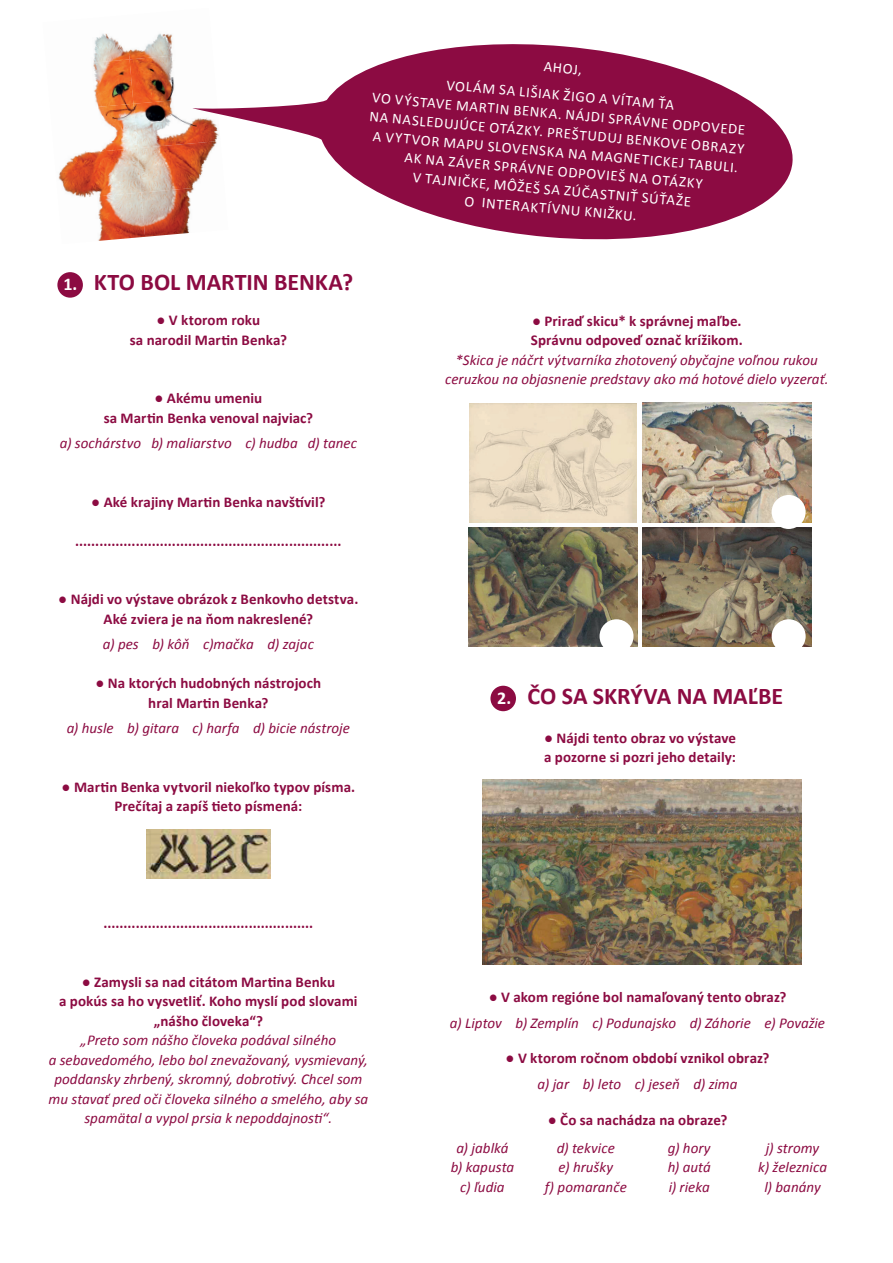
<style>
.page{position:relative;width:893px;height:1263px;background:#fff}
.page>*{position:absolute;margin:0;border:0;box-sizing:border-box;transform-origin:0 0}
.t1{font:700 24px "Calibri";letter-spacing:-.005em;color:#8c0b42}
.t2{font:700 15px/19.5px "Calibri";letter-spacing:.005em;color:#8c0b42;text-align:center}
.t3{font:italic 15px/19.5px "Calibri";color:#8c0b42;text-align:center}
.t4{font:14.85px/19px "Calibri";color:#fff;text-align:center}
.s1{font-size:18px;color:#fff}
</style>
<div class="page">
<div style="left:57px;top:272px;width:26px;height:26px;background:#8c0b42;border-radius:50%"></div>
<div style="left:490px;top:686px;width:26px;height:25px;background:#8c0b42;border-radius:50%"></div>
<img style="left:94px;top:33px;width:32px;height:26px">
<img style="left:126px;top:33px;width:47px;height:26px">
<img style="left:93px;top:59px;width:36px;height:45px">
<img style="left:129px;top:52px;width:46px;height:52px">
<img style="left:97px;top:104px;width:36px;height:44px">
<img style="left:133px;top:96px;width:50px;height:52px">
<img style="left:58px;top:148px;width:79px;height:44px">
<img style="left:137px;top:141px;width:46px;height:51px">
<img style="left:68px;top:192px;width:75px;height:49px">
<img style="left:141px;top:185px;width:42px;height:52px">
<svg style="left:183px;top:44px;width:610px;height:196px;fill:#8c0b42"></svg>
<img style="left:469px;top:404px;width:168px;height:118px">
<img style="left:643px;top:527px;width:169px;height:119px">
<img style="left:643px;top:403px;width:169px;height:119px">
<img style="left:468px;top:527px;width:169px;height:119px">
<img style="left:146px;top:830px;width:124px;height:48px">
<div style="left:772px;top:495px;width:34px;height:34px;background:#fff;border-radius:50%"></div>
<div style="left:772px;top:619px;width:34px;height:34px;background:#fff;border-radius:50%"></div>
<div style="left:599px;top:619px;width:34px;height:34px;background:#fff;border-radius:50%"></div>
<img style="left:482px;top:779px;width:320px;height:186px">
<p class="t4" style="left:450px;top:44px;width:230px;line-height:27.2px;rotate:5deg">AHOJ,<br>VOLÁM SA LIŠIAK ŽIGO A VÍTAM ŤA</p>
<p class="t4" style="left:372px;top:88px;width:378px;rotate:5deg">VO VÝSTAVE MARTIN BENKA. NÁJDI SPRÁVNE ODPOVEDE NA NASLEDUJÚCE OTÁZKY. PREŠTUDUJ BENKOVE OBRAZY A VYTVOR MAPU SLOVENSKA NA MAGNETICKEJ TABULI.<br>AK NA ZÁVER SPRÁVNE ODPOVIEŠ NA OTÁZKY<br>V TAJNIČKE, MÔŽEŠ SA ZÚČASTNIŤ SÚŤAŽE<br>O INTERAKTÍVNU KNIŽKU.</p>
<h1 class="t1" style="left:63px;top:266px;width:291px"><span class="s1">1.</span> KTO BOL MARTIN BENKA?</h1>
<p class="t2" style="left:130px;top:310px;width:159px">● V ktorom roku<br>sa narodil Martin Benka?</p>
<p class="t2" style="left:104px;top:388px;width:211px">● Akému umeniu<br>sa Martin Benka venoval najviac?</p>
<p class="t3" style="left:60px;top:433px;width:299px">a) sochárstvo b) maliarstvo c) hudba d) tanec</p>
<p class="t2" style="left:91px;top:492px;width:236px">● Aké krajiny Martin Benka navštívil?</p>
<p class="t2" style="left:75px;top:531px;width:268px">..................................................................</p>
<p class="t2" style="left:58px;top:589px;width:302px">● Nájdi vo výstave obrázok z Benkovho detstva.<br>Aké zviera je na ňom nakreslené?</p>
<p class="t3" style="left:103px;top:634px;width:213px">a) pes b) kôň c)mačka d) zajac</p>
<p class="t2" style="left:95px;top:673px;width:227px">● Na ktorých hudobných nástrojoch hral Martin Benka?</p>
<p class="t3" style="left:67px;top:718px;width:285px">a) husle b) gitara c) harfa d) bicie nástroje</p>
<p class="t2" style="left:62px;top:777px;width:295px">● Martin Benka vytvoril niekoľko typov písma.<br>Prečítaj a zapíš tieto písmená:</p>
<p class="t2" style="left:531px;top:311px;width:213px;text-align:left">● Priraď skicu* k správnej maľbe.<br>Správnu odpoveď označ krížikom.</p>
<p class="t3" style="left:445px;top:349px;width:385px">*Skica je náčrt výtvarníka zhotovený obyčajne voľnou rukou ceruzkou na objasnenie predstavy ako má hotové dielo vyzerať.</p>
<h1 class="t1" style="left:497px;top:680px;width:288px"><span class="s1">2.</span> ČO SA SKRÝVA NA MAĽBE</h1>
<p class="t2" style="left:544px;top:728px;width:193px;text-align:left">● Nájdi tento obraz vo výstave a pozorne si pozri jeho detaily:</p>
<p class="t2" style="left:103px;top:913px;width:211px">....................................................</p>
<p class="t2" style="left:59px;top:972px;width:300px">● Zamysli sa nad citátom Martina Benku<br>a pokús sa ho vysvetliť. Koho myslí pod slovami „nášho človeka“?</p>
<p class="t3" style="left:49px;top:1030px;width:321px">„Preto som nášho človeka podával silného<br>a sebavedomého, lebo bol znevažovaný, vysmievaný, poddansky zhrbený, skromný, dobrotivý. Chcel som mu stavať pred oči človeka silného a smelého, aby sa spamätal a vypol prsia k nepoddajnosti“.</p>
<p class="t2" style="left:489px;top:987px;width:299px">● V akom regióne bol namaľovaný tento obraz?</p>
<p class="t3" style="left:450px;top:1012px;width:377px">a) Liptov b) Zemplín c) Podunajsko d) Záhorie e) Považie</p>
<p class="t2" style="left:506px;top:1048px;width:265px">● V ktorom ročnom období vznikol obraz?</p>
<p class="t3" style="left:537px;top:1073px;width:202px">a) jar b) leto c) jeseň d) zima</p>
<p class="t2" style="left:548px;top:1110px;width:181px">● Čo sa nachádza na obraze?</p>
<p class="t3" style="left:451px;top:1137px;width:65px">a) jablká b) kapusta c) ľudia</p>
<p class="t3" style="left:545px;top:1137px;width:84px">d) tekvice<br>e) hrušky<br>f) pomaranče</p>
<p class="t3" style="left:668px;top:1137px;width:45px;text-align:justify">g) hory h) autá i) rieka</p>
<p class="t3" style="left:758px;top:1137px;width:70px">j) stromy<br>k) železnica l) banány</p>
</div>
